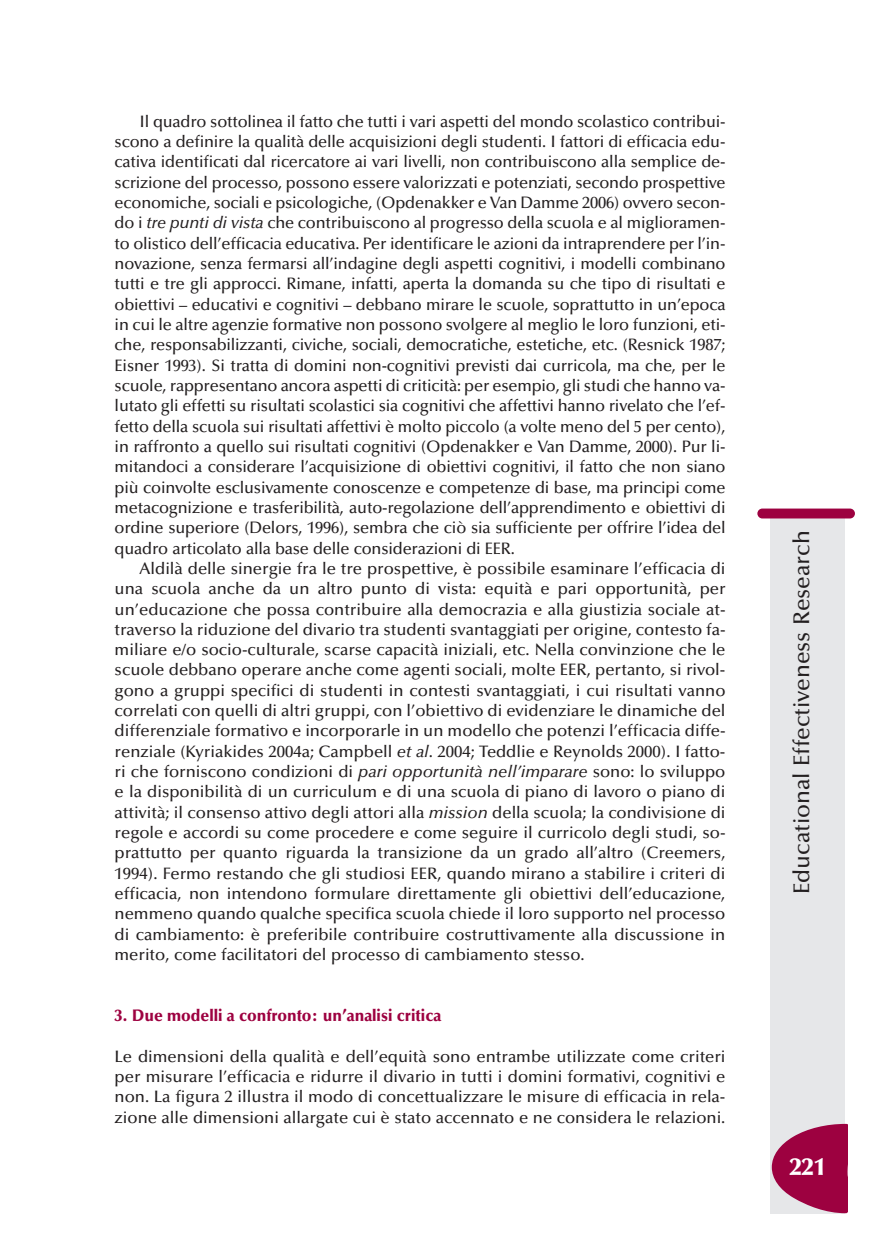
<style>
.page{position:relative;width:869px;height:1241px;background:#fff}
.page>*{position:absolute;margin:0;border:0;box-sizing:border-box;transform-origin:0 0}
.t1{font:900 24.5px "Optima";color:#fff}
.t2{font:500 22.75px "Optima";color:#231f20}
.t3{font:500 16.62px/20.3px "Optima";color:#231f20;text-align:justify}
.t4{font:900 16.62px "Optima";color:#9d0140;scale:.95 1}
.s1{font-style:italic}
</style>
<div class="page">
<div style="left:770px;top:516px;width:74px;height:697px;background:#e6e7e9"></div>
<div style="left:757px;top:508px;width:97px;height:10px;background:#9d0140;border-radius:5px"></div>
<svg style="left:771px;top:1123px;width:76px;height:89px"></svg>
<p class="t3" style="left:115px;top:113px;width:612px;text-indent:25px">Il quadro sottolinea il fatto che tutti i vari aspetti del mondo scolastico contribui&shy;scono a definire la qualità delle acquisizioni degli studenti. I fattori di efficacia edu&shy;cativa identificati dal ricercatore ai vari livelli, non contribuiscono alla semplice de&shy;scrizione del processo, possono essere valorizzati e potenziati, secondo prospettive economiche, sociali e psicologiche, (Opdenakker e Van Damme 2006) ovvero secon&shy;do i <span class="s1">tre punti di vista</span> che contribuiscono al progresso della scuola e al miglioramen&shy;to olistico dell’efficacia educativa. Per identificare le azioni da intraprendere per l’in&shy;novazione, senza fermarsi all’indagine degli aspetti cognitivi, i modelli combinano tutti e tre gli approcci. Rimane, infatti, aperta la domanda su che tipo di risultati e obiettivi – educativi e cognitivi – debbano mirare le scuole, soprattutto in un’epoca in cui le altre agenzie formative non possono svolgere al meglio le loro funzioni, eti&shy;che, responsabilizzanti, civiche, sociali, democratiche, estetiche, etc. (Resnick 1987; Eisner 1993). Si tratta di domini non-cognitivi previsti dai curricola, ma che, per le scuole, rappresentano ancora aspetti di criticità: per esempio, gli studi che hanno va&shy;lutato gli effetti su risultati scolastici sia cognitivi che affettivi hanno rivelato che l’ef&shy;fetto della scuola sui risultati affettivi è molto piccolo (a volte meno del 5 per cento), in raffronto a quello sui risultati cognitivi (Opdenakker e Van Damme, 2000). Pur li&shy;mitandoci a considerare l’acquisizione di obiettivi cognitivi, il fatto che non siano più coinvolte esclusivamente conoscenze e competenze di base, ma principi come metacognizione e trasferibilità, auto-regolazione dell’apprendimento e obiettivi di ordine superiore (Delors, 1996), sembra che ciò sia sufficiente per offrire l’idea del quadro articolato alla base delle considerazioni di EER.</p>
<p class="t3" style="left:114px;top:559px;width:612px;text-indent:25px">Aldilà delle sinergie fra le tre prospettive, è possibile esaminare l’efficacia di una scuola anche da un altro punto di vista: equità e pari opportunità, per un’educazione che possa contribuire alla democrazia e alla giustizia sociale at&shy;traverso la riduzione del divario tra studenti svantaggiati per origine, contesto fa&shy;miliare e/o socio-culturale, scarse capacità iniziali, etc. Nella convinzione che le scuole debbano operare anche come agenti sociali, molte EER, pertanto, si rivol&shy;gono a gruppi specifici di studenti in contesti svantaggiati, i cui risultati vanno correlati con quelli di altri gruppi, con l’obiettivo di evidenziare le dinamiche del differenziale formativo e incorporarle in un modello che potenzi l’efficacia diffe&shy;renziale (Kyriakides 2004a; Campbell <span class="s1">et al</span>. 2004; Teddlie e Reynolds 2000). I fatto&shy;ri che forniscono condizioni di <span class="s1">pari opportunità nell’imparare</span> sono: lo sviluppo e la disponibilità di un curriculum e di una scuola di piano di lavoro o piano di attività; il consenso attivo degli attori alla <span class="s1">mission</span> della scuola; la condivisione di regole e accordi su come procedere e come seguire il curricolo degli studi, so&shy;prattutto per quanto riguarda la transizione da un grado all’altro (Creemers, 1994). Fermo restando che gli studiosi EER, quando mirano a stabilire i criteri di efficacia, non intendono formulare direttamente gli obiettivi dell’educazione, nemmeno quando qualche specifica scuola chiede il loro supporto nel processo di cambiamento: è preferibile contribuire costruttivamente alla discussione in merito, come facilitatori del processo di cambiamento stesso.</p>
<p class="t4" style="left:115px;top:1008px;width:345px">3. Due modelli a confronto: un’analisi critica</p>
<p class="t3" style="left:114px;top:1047px;width:612px">Le dimensioni della qualità e dell’equità sono entrambe utilizzate come criteri per misurare l’efficacia e ridurre il divario in tutti i domini formativi, cognitivi e non. La figura 2 illustra il modo di concettualizzare le misure di efficacia in rela&shy;zione alle dimensioni allargate cui è stato accennato e ne considera le relazioni.</p>
<h2 class="t2" style="left:792px;top:893px;width:365px;rotate:-90deg">Educational Effectiveness Research</h2>
<h1 class="t1" style="left:789px;top:1156px;width:38px">221</h1>
</div>
